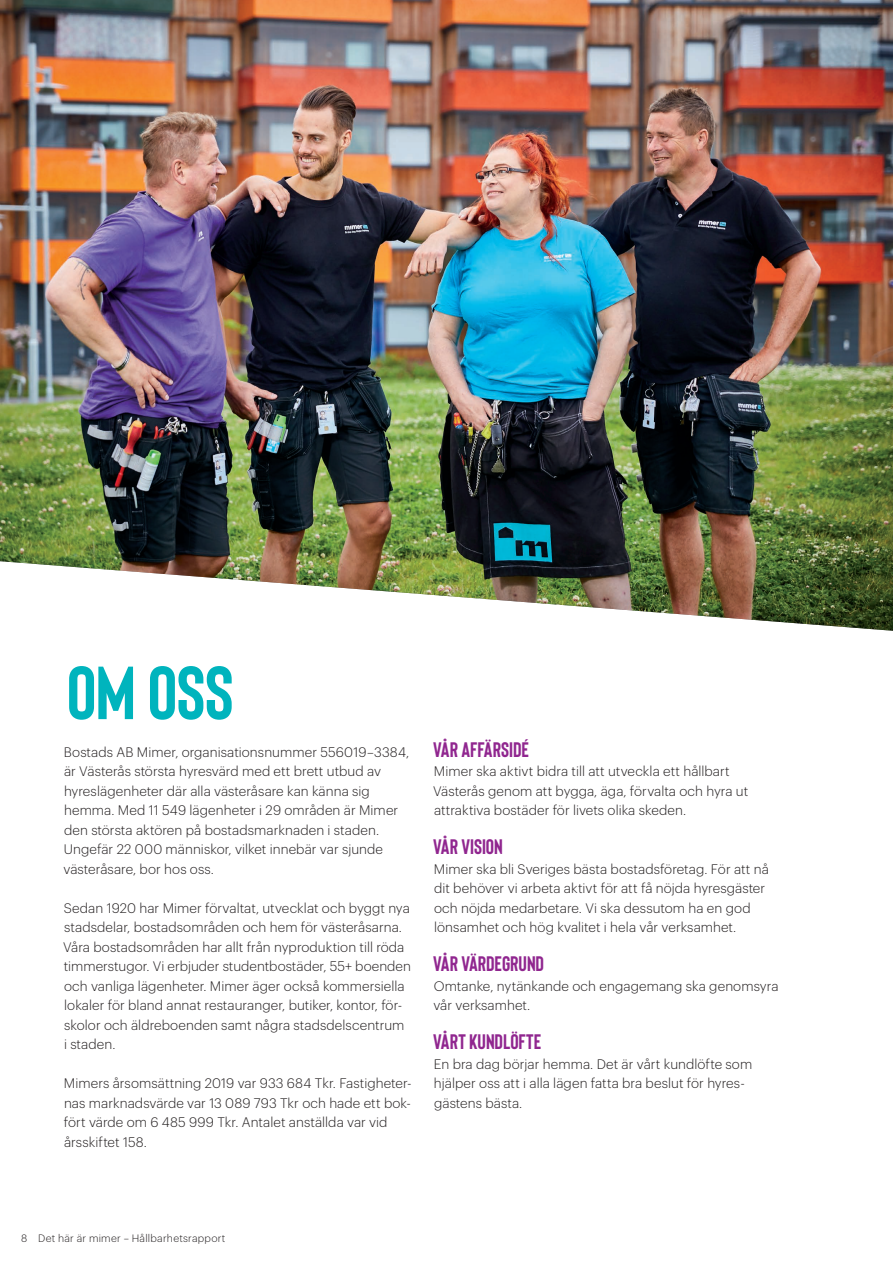
<style>
.page{position:relative;width:893px;height:1263px;background:#fff}
.page>*{position:absolute;margin:0;border:0;box-sizing:border-box;transform-origin:0 0}
.t1{font:700 75px "Bison";color:#00b4bd}
.t2{font:700 21px "Bison";color:#90268f}
.t3{font:300 13.5px/19.5px "Graphik";letter-spacing:.005em;color:#231f20}
.t4{font:300 10.5px "Graphik";letter-spacing:.025em;color:#231f20}
</style>
<div class="page">
<img style="left:0;top:0;width:893px;height:631px">
<h1 class="t1" style="left:67px;top:646px;width:168px">OM OSS</h1>
<p class="t3" style="left:64px;top:741px;width:347px">Bostads AB Mimer, organisationsnummer 556019–3384, är Västerås största hyresvärd med ett brett utbud av hyreslägenheter där alla västeråsare kan känna sig hemma. Med 11 549 lägenheter i 29 områden är Mimer den största aktören på bostadsmarknaden i staden.<br>Ungefär 22 000 människor, vilket innebär var sjunde västeråsare, bor hos oss.</p>
<p class="t3" style="left:63px;top:897px;width:349px">Sedan 1920 har Mimer förvaltat, utvecklat och byggt nya stadsdelar, bostadsområden och hem för västeråsarna.<br>Våra bostadsområden har allt från nyproduktion till röda timmerstugor. Vi erbjuder studentbostäder, 55+ boenden och vanliga lägenheter. Mimer äger också kommersiella lokaler för bland annat restauranger, butiker, kontor, för&shy;skolor och äldreboenden samt några stadsdelscentrum<br>i staden.</p>
<p class="t3" style="left:64px;top:1072px;width:349px">Mimers årsomsättning 2019 var 933 684 Tkr. Fastigheter&shy;nas marknadsvärde var 13 089 793 Tkr och hade ett bok&shy;fört värde om 6 485 999 Tkr. Antalet anställda var vid årsskiftet 158.</p>
<h2 class="t2" style="left:433px;top:736px;width:97px">VÅR AFFÄRSIDÉ</h2>
<p class="t3" style="left:433px;top:760px;width:317px">Mimer ska aktivt bidra till att utveckla ett hållbart<br>Västerås genom att bygga, äga, förvalta och hyra ut attraktiva bostäder för livets olika skeden.</p>
<h2 class="t2" style="left:433px;top:834px;width:71px">VÅR VISION</h2>
<p class="t3" style="left:434px;top:858px;width:337px">Mimer ska bli Sveriges bästa bostadsföretag. För att nå dit behöver vi arbeta aktivt för att få nöjda hyresgäster och nöjda medarbetare. Vi ska dessutom ha en god lönsamhet och hög kvalitet i hela vår verksamhet.</p>
<h2 class="t2" style="left:433px;top:951px;width:112px">VÅR VÄRDEGRUND</h2>
<p class="t3" style="left:433px;top:975px;width:347px">Omtanke, nytänkande och engagemang ska genomsyra vår verksamhet.</p>
<h2 class="t2" style="left:433px;top:1029px;width:110px">VÅRT KUNDLÖFTE</h2>
<p class="t3" style="left:434px;top:1053px;width:320px">En bra dag börjar hemma. Det är vårt kundlöfte som hjälper oss att i alla lägen fatta bra beslut för hyres&shy;gästens bästa.</p>
<p class="t4" style="left:21px;top:1230px;width:206px">8 Det här är mimer – Hållbarhetsrapport</p>
</div>
